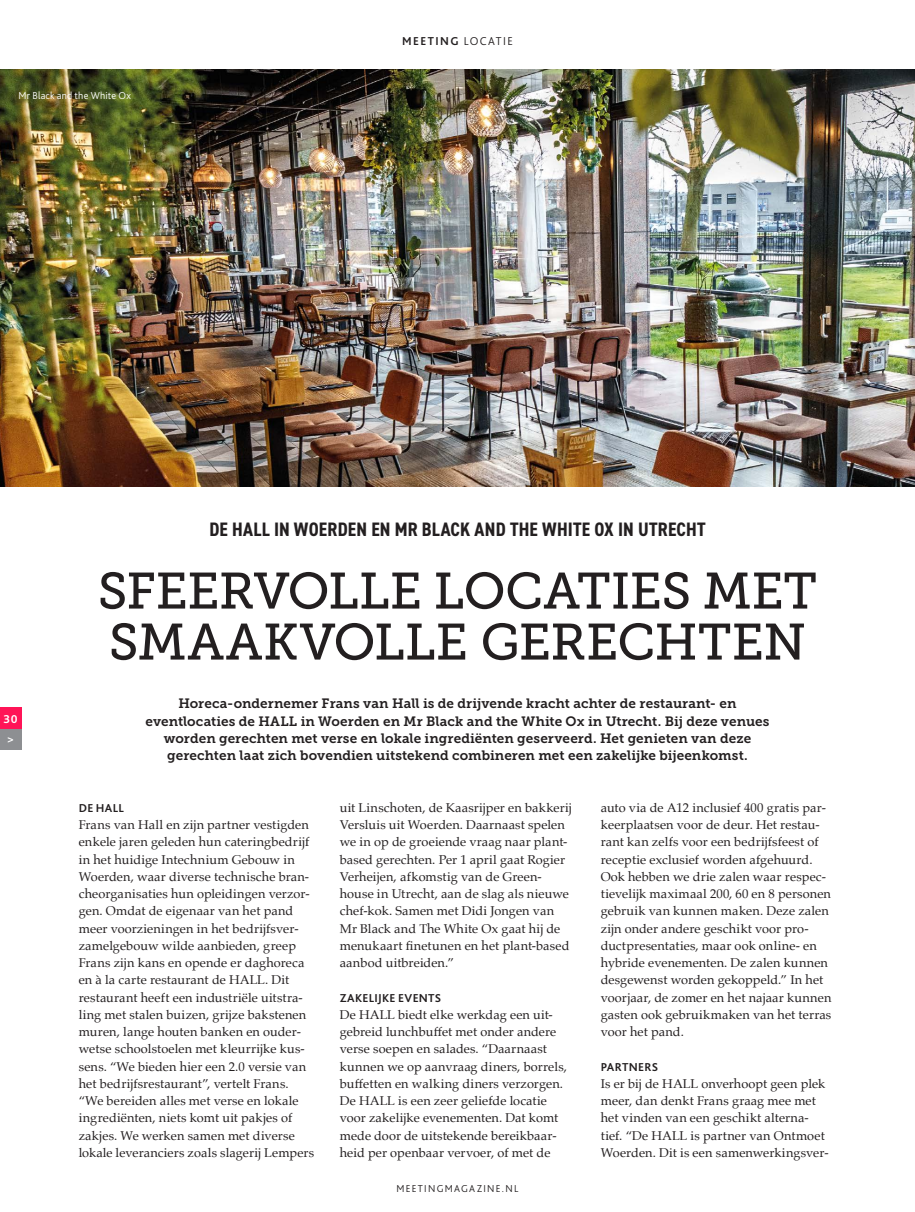
<style>
.page{position:relative;width:915px;height:1212px;background:#fff}
.page>*{position:absolute;margin:0;border:0;box-sizing:border-box;transform-origin:0 0}
.t1{font:51px/51px "Museo Slab 500";letter-spacing:-.01em;color:#231f20}
.t2{font:700 condensed 19.5px "DIN2014";letter-spacing:.01em;color:#231f20;scale:.96 1}
.t3{font:13.5px/17.2px "Museo Slab 700";letter-spacing:.005em;color:#231f20;text-align:center}
.t4{font:12.75px/17.2px "Palatino";letter-spacing:.005em;color:#231f20}
.t5{font:700 12px "Bliss 2";letter-spacing:.025em;color:#231f20}
.t6{font:700 12px "Bliss 2";letter-spacing:.125em;color:#231f20}
.t7{font:700 12px/20.7px "Bliss 2";color:#fff;text-align:center}
.t8{font:300 10.5px "Bliss 2";letter-spacing:.02em;color:#fff}
.t9{font:300 10.5px "Bliss 2";letter-spacing:.125em;color:#231f20}
.s1{font-weight:300}
</style>
<div class="page">
<div style="left:0;top:728px;width:21px;height:22px;background:#8d8f92"></div>
<div style="left:0;top:707px;width:21px;height:21px;background:#ff1457"></div>
<img style="left:0;top:70px;width:914px;height:417px">
<p class="t8" style="left:18px;top:89px;width:114px">Mr Black and the White Ox</p>
<p class="t6" style="left:402px;top:33px;width:112px">MEETING <span class="s1">LOCATIE</span></p>
<h2 class="t2" style="left:209px;top:516px;width:518px">DE HALL IN WOERDEN EN MR BLACK AND THE WHITE OX IN UTRECHT</h2>
<p class="t7" style="left:3px;top:708px;width:16px">30 &gt;</p>
<h1 class="t1" style="left:98px;top:566px;width:720px">SFEERVOLLE LOCATIES MET<br>SMAAKVOLLE GERECHTEN</h1>
<p class="t3" style="left:145px;top:695px;width:625px">Horeca-ondernemer Frans van Hall is de drijvende kracht achter de restaurant- en eventlocaties de HALL in Woerden en Mr Black and the White Ox in Utrecht. Bij deze venues worden gerechten met verse en lokale ingrediënten geserveerd. Het genieten van deze gerechten laat zich bovendien uitstekend combineren met een zakelijke bijeenkomst.</p>
<p class="t5" style="left:79px;top:800px;width:47px">DE HALL</p>
<p class="t4" style="left:79px;top:816px;width:237px">Frans van Hall en zijn partner vestigden enkele jaren geleden hun cateringbedrijf in het huidige Intechnium Gebouw in Woerden, waar diverse technische bran&shy;cheorganisaties hun opleidingen verzor&shy;gen. Omdat de eigenaar van het pand meer voorzieningen in het bedrijfsver&shy;zamelgebouw wilde aanbieden, greep Frans zijn kans en opende er daghoreca en à la carte restaurant de HALL. Dit restaurant heeft een industriële uitstra&shy;ling met stalen buizen, grijze bakstenen muren, lange houten banken en ouder&shy;wetse schoolstoelen met kleurrijke kus&shy;sens. “We bieden hier een 2.0 versie van het bedrijfsrestaurant”, vertelt Frans. “We bereiden alles met verse en lokale ingrediënten, niets komt uit pakjes of zakjes. We werken samen met diverse lokale leveranciers zoals slagerij Lempers</p>
<p class="t4" style="left:339px;top:799px;width:233px">uit Linschoten, de Kaasrijper en bakkerij Versluis uit Woerden. Daarnaast spelen we in op de groeiende vraag naar plant&shy;based gerechten. Per 1 april gaat Rogier Verheijen, afkomstig van de Green&shy;house in Utrecht, aan de slag als nieuwe chef-kok. Samen met Didi Jongen van Mr Black and The White Ox gaat hij de menukaart finetunen en het plant-based aanbod uitbreiden.”</p>
<p class="t5" style="left:339px;top:990px;width:103px">ZAKELIJKE EVENTS</p>
<p class="t4" style="left:339px;top:1006px;width:228px">De HALL biedt elke werkdag een uit&shy;gebreid lunchbuffet met onder andere verse soepen en salades. “Daarnaast kunnen we op aanvraag diners, borrels, buffetten en walking diners verzorgen.<br>De HALL is een zeer geliefde locatie voor zakelijke evenementen. Dat komt mede door de uitstekende bereikbaar&shy;heid per openbaar vervoer, of met de</p>
<p class="t9" style="left:396px;top:1182px;width:123px">MEETINGMAGAZINE.NL</p>
<p class="t4" style="left:600px;top:799px;width:232px">auto via de A12 inclusief 400 gratis par&shy;keerplaatsen voor de deur. Het restau&shy;rant kan zelfs voor een bedrijfsfeest of receptie exclusief worden afgehuurd.<br>Ook hebben we drie zalen waar respec&shy;tievelijk maximaal 200, 60 en 8 personen gebruik van kunnen maken. Deze zalen zijn onder andere geschikt voor pro&shy;ductpresentaties, maar ook online- en hybride evenementen. De zalen kunnen desgewenst worden gekoppeld.” In het voorjaar, de zomer en het najaar kunnen gasten ook gebruikmaken van het terras voor het pand.</p>
<p class="t5" style="left:600px;top:1059px;width:59px">PARTNERS</p>
<p class="t4" style="left:600px;top:1075px;width:229px">Is er bij de HALL onverhoopt geen plek meer, dan denkt Frans graag mee met het vinden van een geschikt alterna&shy;tief. “De HALL is partner van Ontmoet Woerden. Dit is een samenwerkingsver-</p>
</div>
